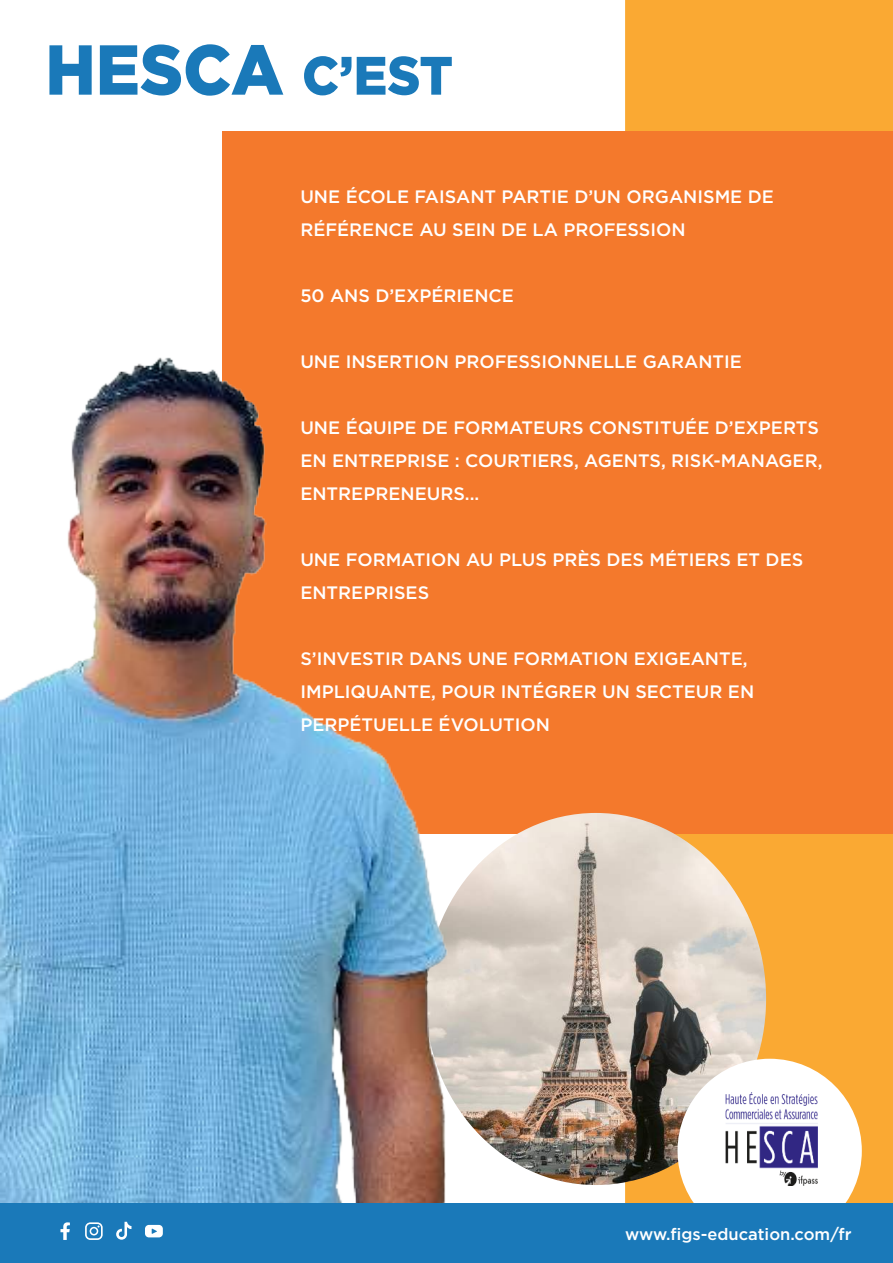
<style>
.page{position:relative;width:893px;height:1263px;background:#fff}
.page>*{position:absolute;margin:0;border:0;box-sizing:border-box;transform-origin:0 0}
.t1{font:900 70.5px "Gotham";color:#1a79b9;scale:.94 1}
.t2{font:500 18px/33px "Gotham";color:#fff}
.t3{font:500 16.5px "Gotham";color:#fff}
.s1{font-size:54px}
</style>
<div class="page">
<div style="left:625px;top:0;width:268px;height:1203px;background:#faa933"></div>
<div style="left:223px;top:132px;width:670px;height:702px;background:#f4792c"></div>
<img style="left:579px;top:813px;width:187px;height:372px">
<img style="left:0;top:291px;width:579px;height:912px">
<div style="left:677px;top:1059px;width:185px;height:184px;background:#fff;border-radius:50%"></div>
<img style="left:726px;top:1092px;width:91px;height:93px">
<div style="left:0;top:1203px;width:893px;height:60px;background:#1a79b9"></div>
<svg style="left:145px;top:1225px;width:18px;height:12px"></svg>
<svg style="left:116px;top:1222px;width:15px;height:18px"></svg>
<svg style="left:85px;top:1222px;width:18px;height:18px"></svg>
<svg style="left:60px;top:1222px;width:10px;height:18px"></svg>
<h1 class="t1" style="left:45px;top:31px;width:435px">HESCA <span class="s1">C’EST</span></h1>
<p class="t2" style="left:300px;top:180px;width:475px">UNE ÉCOLE FAISANT PARTIE D’UN ORGANISME DE<br>RÉFÉRENCE AU SEIN DE LA PROFESSION</p>
<p class="t2" style="left:300px;top:279px;width:215px">50 ANS D’EXPÉRIENCE</p>
<p class="t2" style="left:300px;top:345px;width:443px">UNE INSERTION PROFESSIONNELLE GARANTIE</p>
<p class="t2" style="left:300px;top:411px;width:524px">UNE ÉQUIPE DE FORMATEURS CONSTITUÉE D’EXPERTS<br>EN ENTREPRISE : COURTIERS, AGENTS, RISK-MANAGER,<br>ENTREPRENEURS...</p>
<p class="t2" style="left:300px;top:543px;width:504px">UNE FORMATION AU PLUS PRÈS DES MÉTIERS ET DES<br>ENTREPRISES</p>
<p class="t2" style="left:300px;top:642px;width:455px">S’INVESTIR DANS UNE FORMATION EXIGEANTE,<br>IMPLIQUANTE, POUR INTÉGRER UN SECTEUR EN<br>PERPÉTUELLE ÉVOLUTION</p>
<p class="t3" style="left:625px;top:1225px;width:228px">www.figs-education.com/fr</p>
</div>
